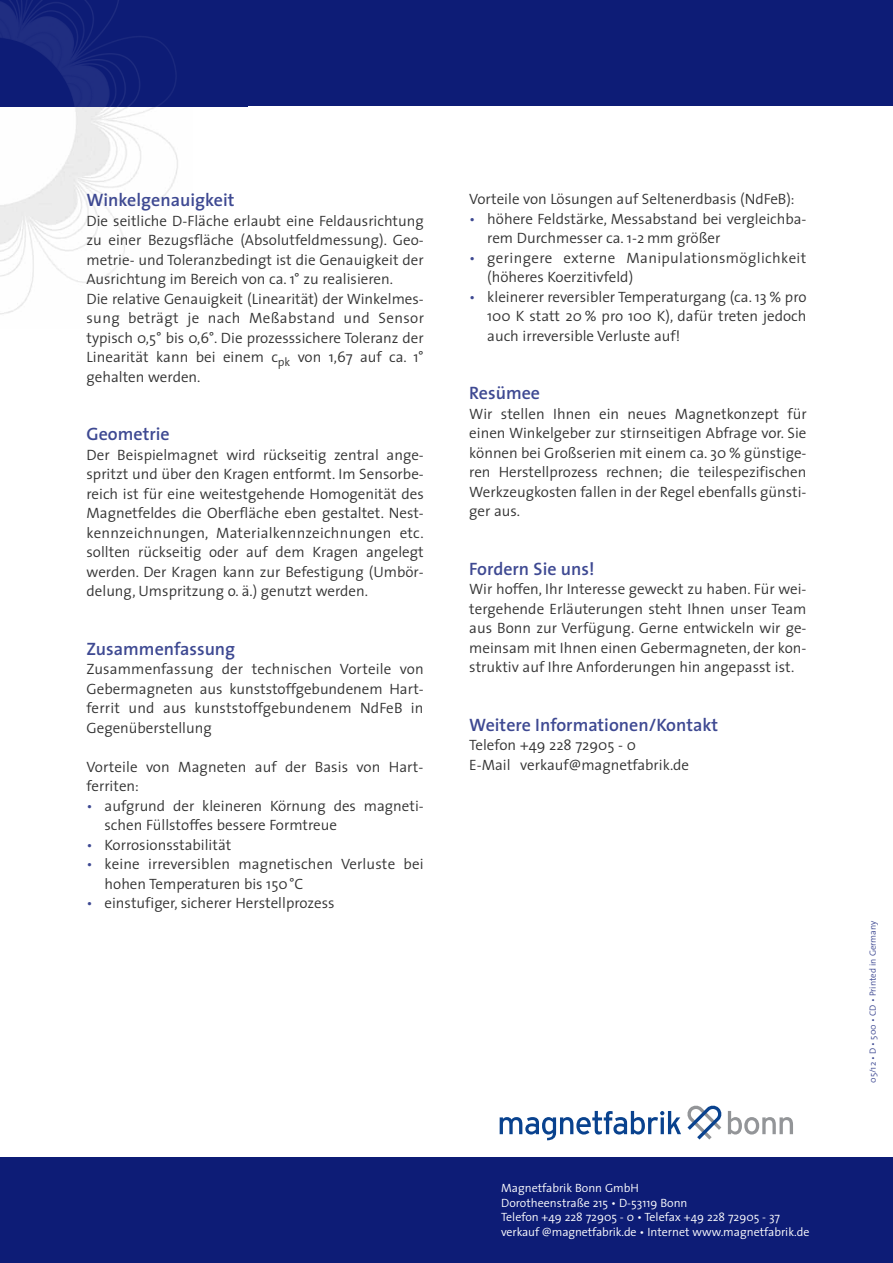
<style>
.page{position:relative;width:893px;height:1263px;background:#fff}
.page>*{position:absolute;margin:0;border:0;box-sizing:border-box;transform-origin:0 0}
.t1{font:600 18px "The Sans";color:#3e4992}
.t2{font:300 15px/19.5px "The Sans";color:#333}
.t3{font:300 15px/19.5px "The Sans";letter-spacing:.025em;color:#333}
.t4{font:300 12px/14.4px "The Sans";color:#fff}
.t5{font:300 9px "The Sans";color:#3e4992}
.s1{color:#3e4992}
</style>
<div class="page">
<img style="left:0;top:106px;width:192px;height:209px">
<div style="left:0;top:0;width:893px;height:106px;background:#0d1c76"></div>
<div style="left:0;top:1157px;width:893px;height:106px;background:#0d1c76"></div>
<img style="left:0;top:0;width:177px;height:106px">
<svg style="left:500px;top:1106px;width:293px;height:35px"></svg>
<p class="t1" style="left:87px;top:193px;width:149px">Winkelgenauigkeit</p>
<p class="t2" style="left:87px;top:213px;width:339px">Die seitliche D-Fläche erlaubt eine Feldausrichtung zu einer Bezugsfläche (Absolutfeldmessung). Geo&shy;metrie- und Toleranzbedingt ist die Genauigkeit der Ausrichtung im Bereich von ca. 1° zu realisieren.<br>Die relative Genauigkeit (Linearität) der Winkelmes&shy;sung beträgt je nach Meßabstand und Sensor typisch 0,5° bis 0,6°. Die prozesssichere Toleranz der Linearität kann bei einem c<sub>pk</sub> von 1,67 auf ca. 1° gehalten werden.</p>
<p class="t1" style="left:87px;top:427px;width:85px">Geometrie</p>
<p class="t2" style="left:87px;top:447px;width:339px;text-align:justify">Der Beispielmagnet wird rückseitig zentral ange&shy;spritzt und über den Kragen entformt. Im Sensorbe&shy;reich ist für eine weitestgehende Homogenität des Magnetfeldes die Oberfläche eben gestaltet. Nest&shy;kennzeichnungen, Materialkennzeichnungen etc. sollten rückseitig oder auf dem Kragen angelegt werden. Der Kragen kann zur Befestigung (Umbör&shy;delung, Umspritzung o. ä.) genutzt werden.</p>
<p class="t1" style="left:87px;top:642px;width:150px">Zusammenfassung</p>
<p class="t2" style="left:87px;top:661px;width:339px;text-align:justify">Zusammenfassung der technischen Vorteile von Gebermagneten aus kunststoffgebundenem Hart&shy;ferrit und aus kunststoffgebundenem NdFeB in Gegenüberstellung</p>
<p class="t2" style="left:87px;top:759px;width:339px">Vorteile von Magneten auf der Basis von Hart&shy;ferriten:</p>
<p class="t2" style="left:105px;top:798px;width:321px;text-indent:-18px"><span class="s1">•</span> aufgrund der kleineren Körnung des magneti&shy;schen Füllstoffes bessere Formtreue</p>
<p class="t2" style="left:87px;top:837px;width:146px"><span class="s1">•</span> Korrosionsstabilität</p>
<p class="t2" style="left:105px;top:856px;width:321px;text-indent:-18px"><span class="s1">•</span> keine irreversiblen magnetischen Verluste bei hohen Temperaturen bis 150°C</p>
<p class="t2" style="left:87px;top:895px;width:250px"><span class="s1">•</span> einstufiger, sicherer Herstellprozess</p>
<p class="t2" style="left:469px;top:191px;width:327px">Vorteile von Lösungen auf Seltenerdbasis (NdFeB):</p>
<p class="t2" style="left:487px;top:211px;width:321px;text-indent:-18px"><span class="s1">•</span> höhere Feldstärke, Messabstand bei vergleichba&shy;rem Durchmesser ca. 1-2 mm größer</p>
<p class="t3" style="left:487px;top:250px;width:321px;text-indent:-18px"><span class="s1">•</span> geringere externe Manipulationsmöglichkeit (höheres Koerzitivfeld)</p>
<p class="t2" style="left:487px;top:289px;width:321px;text-align:justify;text-indent:-18px"><span class="s1">•</span> kleinerer reversibler Temperaturgang (ca. 13 % pro 100 K statt 20 % pro 100 K), dafür treten jedoch auch irreversible Verluste auf!</p>
<p class="t1" style="left:469px;top:386px;width:72px">Resümee</p>
<p class="t2" style="left:469px;top:406px;width:339px;text-align:justify">Wir stellen Ihnen ein neues Magnetkonzept für einen Winkelgeber zur stirnseitigen Abfrage vor. Sie können bei Großserien mit einem ca. 30 % günstige&shy;ren Herstellprozess rechnen; die teilespezifischen Werkzeugkosten fallen in der Regel ebenfalls günsti&shy;ger aus.</p>
<p class="t1" style="left:469px;top:561px;width:127px">Fordern Sie uns!</p>
<p class="t2" style="left:469px;top:581px;width:339px;text-align:justify">Wir hoffen, Ihr Interesse geweckt zu haben. Für wei&shy;tergehende Erläuterungen steht Ihnen unser Team aus Bonn zur Verfügung. Gerne entwickeln wir ge&shy;meinsam mit Ihnen einen Gebermagneten, der kon&shy;struktiv auf Ihre Anforderungen hin angepasst ist.</p>
<p class="t1" style="left:469px;top:717px;width:251px">Weitere Informationen/Kontakt</p>
<p class="t2" style="left:469px;top:737px;width:221px">Telefon +49 228 72905 - 0<br>E-Mail verkauf@magnetfabrik.de</p>
<p class="t4" style="left:501px;top:1183px;width:310px">Magnetfabrik Bonn GmbH<br>Dorotheenstraße 215 • D-53119 Bonn<br>Telefon +49 228 72905 - 0 • Telefax +49 228 72905 - 37 verkauf @magnetfabrik.de • Internet www.magnetfabrik.de</p>
<p class="t5" style="left:870px;top:1083px;width:164px;rotate:-90deg">05/12 • D • 500 • CD • Printed in Germany</p>
</div>
